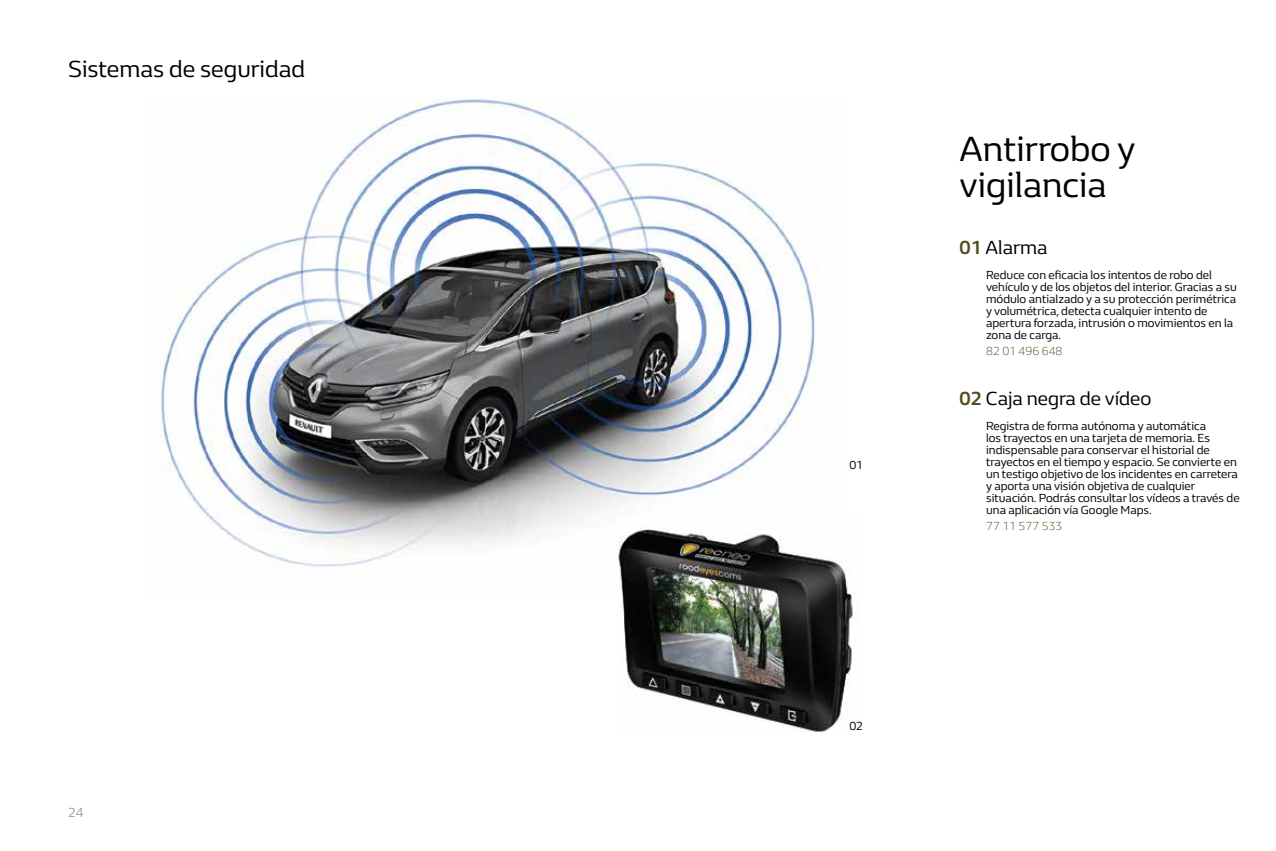
<style>
.page{position:relative;width:1276px;height:851px;background:#fff}
.page>*{position:absolute;margin:0;border:0;box-sizing:border-box;transform-origin:0 0}
.t1{font:36px/36px "Renault Life";color:#000}
.t2{font:24px "Renault Life";color:#000}
.t3{font:19.5px "Renault Life";color:#000}
.t4{font:13.5px "Renault Life";color:#9c9e9f}
.t5{font:12px/12px "Renault Life";color:#000}
.t6{font:300 12px "Renault Life";color:#544e1f}
.s1{font-weight:700;color:#544e1f}
</style>
<div class="page">
<img style="left:160px;top:99px;width:658px;height:468px">
<img style="left:616px;top:515px;width:237px;height:217px">
<h2 class="t2" style="left:68px;top:53px;width:239px">Sistemas de seguridad</h2>
<p class="t4" style="left:68px;top:803px;width:17px">24</p>
<p class="t5" style="left:849px;top:458px;width:15px">01</p>
<p class="t5" style="left:849px;top:719px;width:15px">02</p>
<h1 class="t1" style="left:959px;top:129px;width:177px">Antirrobo y vigilancia</h1>
<h3 class="t3" style="left:959px;top:235px;width:90px"><span class="s1">01</span> Alarma</h3>
<p class="t5" style="left:986px;top:268px;width:252px">Reduce con eficacia los intentos de robo del vehículo y de los objetos del interior. Gracias a su módulo antialzado y a su protección perimétrica y volumétrica, detecta cualquier intento de apertura forzada, intrusión o movimientos en la zona de carga.</p>
<p class="t6" style="left:986px;top:343px;width:78px">82 01 496 648</p>
<h3 class="t3" style="left:959px;top:385px;width:193px"><span class="s1">02</span> Caja negra de vídeo</h3>
<p class="t5" style="left:986px;top:419px;width:255px">Registra de forma autónoma y automática<br>los trayectos en una tarjeta de memoria. Es indispensable para conservar el historial de trayectos en el tiempo y espacio. Se convierte en un testigo objetivo de los incidentes en carretera y aporta una visión objetiva de cualquier situación. Podrás consultar los vídeos a través de una aplicación vía Google Maps.</p>
<p class="t6" style="left:986px;top:518px;width:78px">77 11 577 533</p>
</div>
